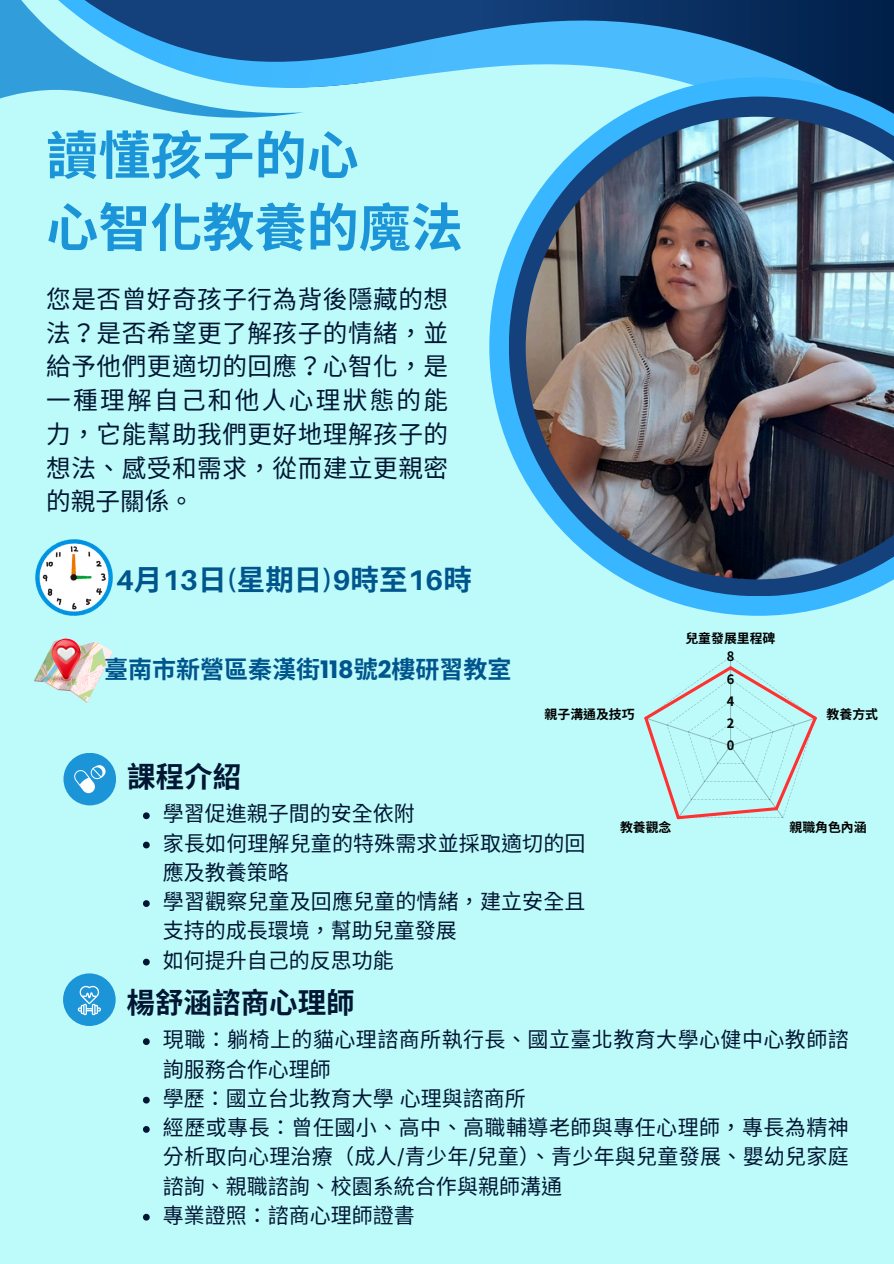
<style>
.page{position:relative;width:894px;height:1264px;background:#fff}
.page>*{position:absolute;margin:0;border:0;box-sizing:border-box;transform-origin:0 0}
.t1{font:700 52.05px/72px "Noto Sans CJ Ksc";color:#1c94d8}
.t2{font:700 28.5px "Aileron";color:#00558d}
.t3{font:700 28.5px "Noto Sans CJ Ksc";color:#001632}
.t4{font:24.6px/33.8px "Noto Sans CJ Ksc";letter-spacing:.02em;color:#001632;text-align:justify}
.t5{font:700 24px "Noto Sans CJ Ksc";color:#00558d}
.t6{font:21px/29.2px "Noto Sans CJ Ksc";letter-spacing:.005em;color:#001632}
.t7{font:700 12.9px "Noto Sans TC";color:#000}
.s1{font-family:"Noto Sans CJ Ksc"}
.s2{font-family:"Poppins"}
.s3{font-family:"Inter"}
</style>
<div class="page">
<div style="left:0;top:0;width:893px;height:1263px;background:#bdfafa"></div>
<div style="left:63px;top:752px;width:53px;height:53px;background:#1c94d8;border-radius:50%"></div>
<div style="left:63px;top:973px;width:53px;height:52px;background:#1c94d8;border-radius:50%"></div>
<svg style="left:78px;top:985px;width:22px;height:30px"></svg>
<svg style="left:74px;top:765px;width:31px;height:28px"></svg>
<svg style="left:0;top:0;width:893px;height:118px"></svg>
<svg style="left:489px;top:77px;width:404px;height:538px"></svg>
<svg style="left:508px;top:97px;width:385px;height:499px"></svg>
<img style="left:525px;top:117px;width:368px;height:462px">
<svg style="left:143px;top:812px;width:7px;height:7px"></svg>
<svg style="left:143px;top:841px;width:7px;height:7px"></svg>
<svg style="left:143px;top:900px;width:7px;height:7px"></svg>
<svg style="left:143px;top:958px;width:7px;height:7px"></svg>
<svg style="left:644px;top:656px;width:173px;height:164px"></svg>
<img style="left:36px;top:539px;width:76px;height:76px">
<img style="left:34px;top:638px;width:78px;height:64px">
<svg style="left:143px;top:1038px;width:7px;height:6px"></svg>
<svg style="left:143px;top:1096px;width:7px;height:7px"></svg>
<svg style="left:143px;top:1126px;width:7px;height:6px"></svg>
<svg style="left:143px;top:1213px;width:7px;height:7px"></svg>
<p class="t1" style="left:46px;top:117px;width:418px">讀懂孩子的心<br>心智化教養的魔法</p>
<p class="t4" style="left:46px;top:280px;width:403px">您是否曾好奇孩子行為背後隱藏的想法？是否希望更了解孩子的情緒， 並給予他們更適切的回應？心智化， 是一種理解自己和他人心理狀態的能力， 它能幫助我們更好地理解孩子的想法、 感受和需求， 從而建立更親密的親子關係。</p>
<h2 class="t2" style="left:116px;top:562px;width:354px">4<span class="s1">月</span> 13<span class="s1">日</span> (<span class="s1">星期日</span>)9<span class="s1">時至</span>16<span class="s1">時</span></h2>
<p class="t5" style="left:104px;top:650px;width:409px">臺南市新營區秦漢街<span class="s2">118</span>號<span class="s2">2</span>樓研習教室</p>
<h3 class="t3" style="left:127px;top:754px;width:115px">課程介紹</h3>
<p class="t7" style="left:544px;top:704px;width:92px">親子溝通及技巧</p>
<p class="t7" style="left:685px;top:628px;width:92px">兒童發展里程碑</p>
<p class="t7" style="left:726px;top:646px;width:9px">8</p>
<p class="t7" style="left:726px;top:668px;width:9px">6</p>
<p class="t7" style="left:726px;top:691px;width:9px">4</p>
<p class="t7" style="left:726px;top:713px;width:9px">2</p>
<p class="t7" style="left:726px;top:735px;width:9px">0</p>
<p class="t7" style="left:826px;top:704px;width:53px">教養方式</p>
<p class="t6" style="left:163px;top:798px;width:253px">學習促進親子間的安全依附</p>
<h1 class="t6" style="left:163px;top:827px;width:424px">家長如何理解兒童的特殊需求並採取適切的回應及教養策略</h1>
<h4 class="t6" style="left:163px;top:885px;width:424px">學習觀察兒童及回應兒童的情緒， 建立安全且支持的成長環境， 幫助兒童發展</h4>
<p class="t6" style="left:163px;top:944px;width:231px">如何提升自己的反思功能</p>
<p class="t7" style="left:619px;top:817px;width:53px">教養觀念</p>
<p class="t7" style="left:789px;top:817px;width:79px">親職角色內涵</p>
<p class="t3" style="left:126px;top:979px;width:229px">楊舒涵諮商心理師</p>
<h2 class="t6" style="left:163px;top:1023px;width:685px">現職： 躺椅上的貓心理諮商所執行長、 國立臺北教育大學心健中心教師諮詢服務合作心理師</h2>
<p class="t6" style="left:163px;top:1082px;width:364px">學歷： 國立台北教育大學心理與諮商所</p>
<p class="t6" style="left:163px;top:1111px;width:687px;text-align:justify">經歷或專長： 曾任國小、 高中、 高職輔導老師與專任心理師， 專長為精神分析取向心理治療（成人<span class="s3">/</span>青少年<span class="s3">/</span>兒童）、 青少年與兒童發展、 嬰幼兒家庭諮詢、 親職諮詢、 校園系統合作與親師溝通</p>
<p class="t6" style="left:163px;top:1199px;width:253px">專業證照： 諮商心理師證書</p>
</div>
